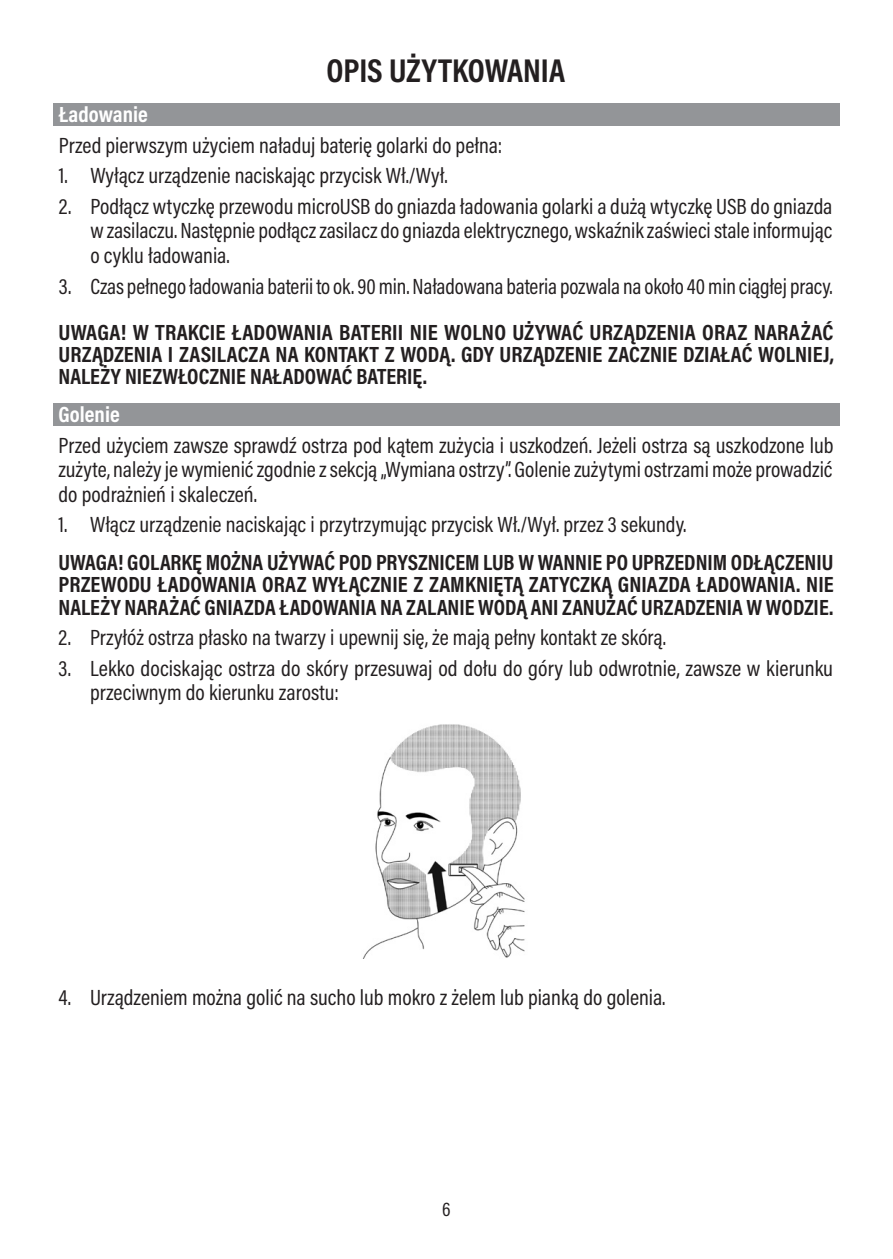
<style>
.page{position:relative;width:893px;height:1259px;background:#fff}
.page>*{position:absolute;margin:0;border:0;box-sizing:border-box;transform-origin:0 0}
.naglowek{font:700 33.3px "Acumin Pro Cond";letter-spacing:-.005em;color:#231f20}
.txt02_mały{font:22.2px/24.3px "Acumin Pro Cond";color:#231f20;text-align:justify}
.Należy01{font:700 22.2px/22.2px "Acumin Pro Cond";color:#231f20;text-align:justify}
.Należy01-2{font:700 22.2px "Acumin Pro Cond";color:#fff}
.t1{font:20.1px "Acumin Pro Cond";color:#231f20}
</style>
<div class="page">
<div style="left:53px;top:403px;width:786px;height:22px;background:#939598"></div>
<img style="left:363px;top:724px;width:162px;height:234px">
<div style="left:54px;top:103px;width:786px;height:22px;background:#939598"></div>
<p class="naglowek" style="left:326px;top:49px;width:240px">OPIS UŻYTKOWANIA</p>
<p class="Należy01-2" style="left:59px;top:100px;width:90px">Ładowanie</p>
<p class="txt02_mały" style="left:59px;top:132px;width:445px">Przed pierwszym użyciem naładuj baterię golarki do pełna:</p>
<p class="txt02_mały" style="left:59px;top:163px;width:390px">1. Wyłącz urządzenie naciskając przycisk Wł./Wył.</p>
<p class="txt02_mały" style="left:90px;top:194px;width:744px;text-indent:-31px">2. Podłącz wtyczkę przewodu microUSB do gniazda ładowania golarki a dużą wtyczkę USB do gniazda w zasilaczu. Następnie podłącz zasilacz do gniazda elektrycznego, wskaźnik zaświeci stale informując o cyklu ładowania.</p>
<p class="txt02_mały" style="left:59px;top:273px;width:775px">3. Czas pełnego ładowania baterii to ok. 90 min. Naładowana bateria pozwala na około 40 min ciągłej pracy.</p>
<p class="Należy01" style="left:59px;top:320px;width:777px">UWAGA! W TRAKCIE ŁADOWANIA BATERII NIE WOLNO UŻYWAĆ URZĄDZENIA ORAZ NARAŻAĆ URZĄDZENIA I ZASILACZA NA KONTAKT Z WODĄ. GDY URZĄDZENIE ZACZNIE DZIAŁAĆ WOLNIEJ, NALEŻY NIEZWŁOCZNIE NAŁADOWAĆ BATERIĘ.</p>
<p class="Należy01-2" style="left:59px;top:399px;width:63px">Golenie</p>
<p class="txt02_mały" style="left:59px;top:432px;width:776px">Przed użyciem zawsze sprawdź ostrza pod kątem zużycia i uszkodzeń. Jeżeli ostrza są uszkodzone lub zużyte, należy je wymienić zgodnie z sekcją „Wymiana ostrzy”. Golenie zużytymi ostrzami może prowadzić do podrażnień i skaleczeń.</p>
<p class="txt02_mały" style="left:59px;top:512px;width:629px">1. Włącz urządzenie naciskając i przytrzymując przycisk Wł./Wył. przez 3 sekundy.</p>
<p class="Należy01" style="left:59px;top:551px;width:777px">UWAGA! GOLARKĘ MOŻNA UŻYWAĆ POD PRYSZNICEM LUB W WANNIE PO UPRZEDNIM ODŁĄCZENIU PRZEWODU ŁADOWANIA ORAZ WYŁĄCZNIE Z ZAMKNIĘTĄ ZATYCZKĄ GNIAZDA ŁADOWANIA. NIE NALEŻY NARAŻAĆ GNIAZDA ŁADOWANIA NA ZALANIE WODĄ ANI ZANUŻAĆ URZADZENIA W WODZIE.</p>
<p class="txt02_mały" style="left:59px;top:625px;width:609px">2. Przyłóż ostrza płasko na twarzy i upewnij się, że mają pełny kontakt ze skórą.</p>
<p class="txt02_mały" style="left:90px;top:656px;width:744px;text-indent:-31px">3. Lekko dociskając ostrza do skóry przesuwaj od dołu do góry lub odwrotnie, zawsze w kierunku przeciwnym do kierunku zarostu:</p>
<p class="txt02_mały" style="left:59px;top:985px;width:608px">4. Urządzeniem można golić na sucho lub mokro z żelem lub pianką do golenia.</p>
<p class="t1" style="left:442px;top:1196px;width:10px">6</p>
</div>
